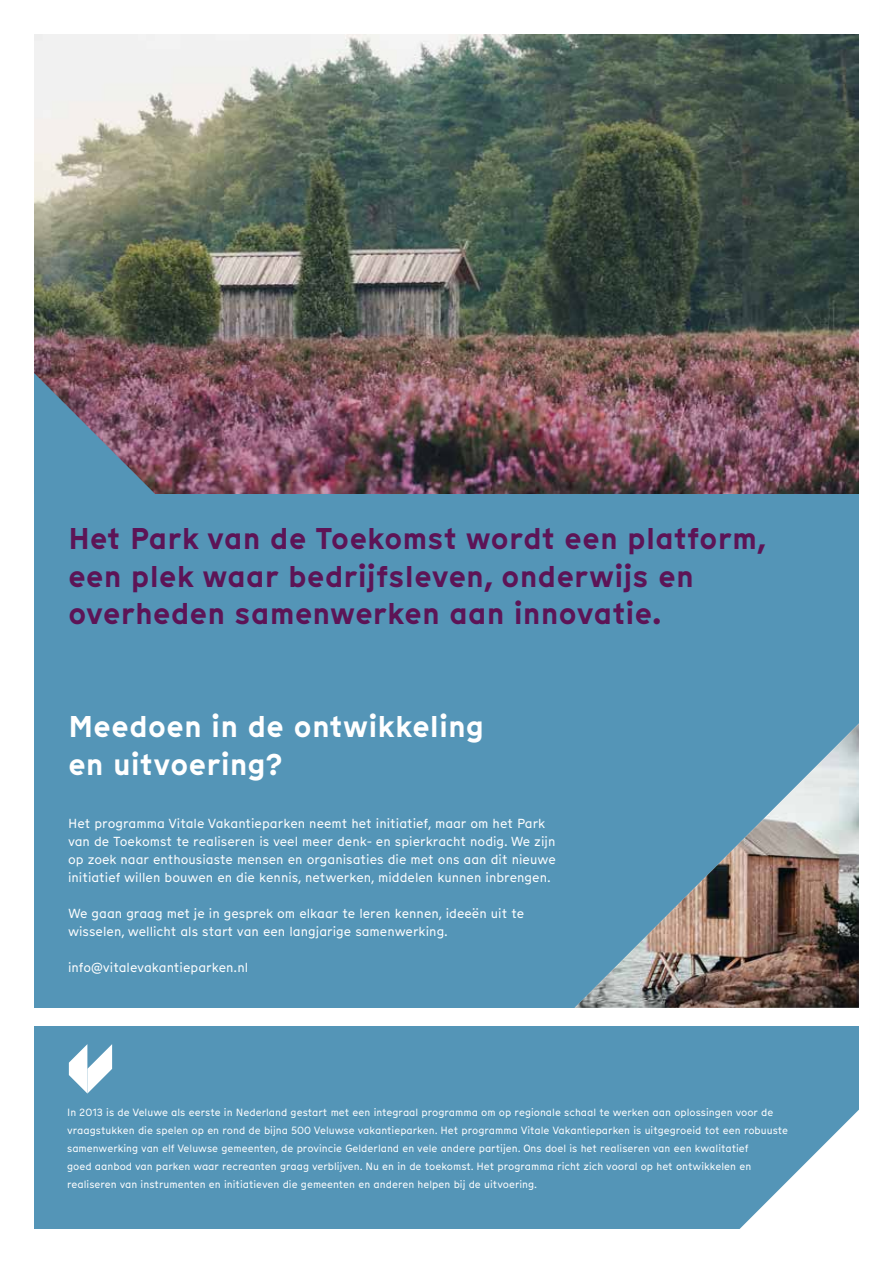
<style>
.page{position:relative;width:893px;height:1263px;background:#fff}
.page>*{position:absolute;margin:0;border:0;box-sizing:border-box;transform-origin:0 0}
.t1{font:700 30px/37.5px "Munken Sans";color:#5d1456}
.t2{font:700 30px/37.5px "Munken Sans";color:#fff}
.t3{font:13.2px/18px "Munken Sans";color:#fff}
.t4{font:10.5px/18px "Munken Sans";color:#fff}
</style>
<div class="page">
<div style="left:34px;top:34px;width:825px;height:974px;background:#5495b7"></div>
<img style="left:575px;top:723px;width:284px;height:285px">
<div style="left:34px;top:1026px;width:825px;height:203px;background:#5495b7"></div>
<svg style="left:739px;top:1109px;width:120px;height:120px"></svg>
<svg style="left:69px;top:1044px;width:43px;height:49px"></svg>
<img style="left:34px;top:34px;width:825px;height:459px">
<svg style="left:34px;top:373px;width:121px;height:121px"></svg>
<h1 class="t1" style="left:68px;top:518px;width:700px">Het Park van de Toekomst wordt een platform, een plek waar bedrijfsleven, onderwijs en overheden samenwerken aan innovatie.</h1>
<h1 class="t2" style="left:68px;top:706px;width:418px">Meedoen in de ontwikkeling en uitvoering?</h1>
<p class="t3" style="left:68px;top:814px;width:489px">Het programma Vitale Vakantieparken neemt het initiatief, maar om het Park van de Toekomst te realiseren is veel meer denk- en spierkracht nodig. We zijn op zoek naar enthousiaste mensen en organisaties die met ons aan dit nieuwe initiatief willen bouwen en die kennis, netwerken, middelen kunnen inbrengen.</p>
<p class="t3" style="left:68px;top:904px;width:458px">We gaan graag met je in gesprek om elkaar te leren kennen, ideeën uit te wisselen, wellicht als start van een langjarige samenwerking.</p>
<p class="t3" style="left:68px;top:958px;width:182px">info@vitalevakantieparken.nl</p>
<p class="t4" style="left:67px;top:1103px;width:723px">In 2013 is de Veluwe als eerste in Nederland gestart met een integraal programma om op regionale schaal te werken aan oplossingen voor de vraagstukken die spelen op en rond de bijna 500 Veluwse vakantieparken. Het programma Vitale Vakantieparken is uitgegroeid tot een robuuste samenwerking van elf Veluwse gemeenten, de provincie Gelderland en vele andere partijen. Ons doel is het realiseren van een kwalitatief<br>goed aanbod van parken waar recreanten graag verblijven. Nu en in de toekomst. Het programma richt zich vooral op het ontwikkelen en realiseren van instrumenten en initiatieven die gemeenten en anderen helpen bij de uitvoering.</p>
</div>
